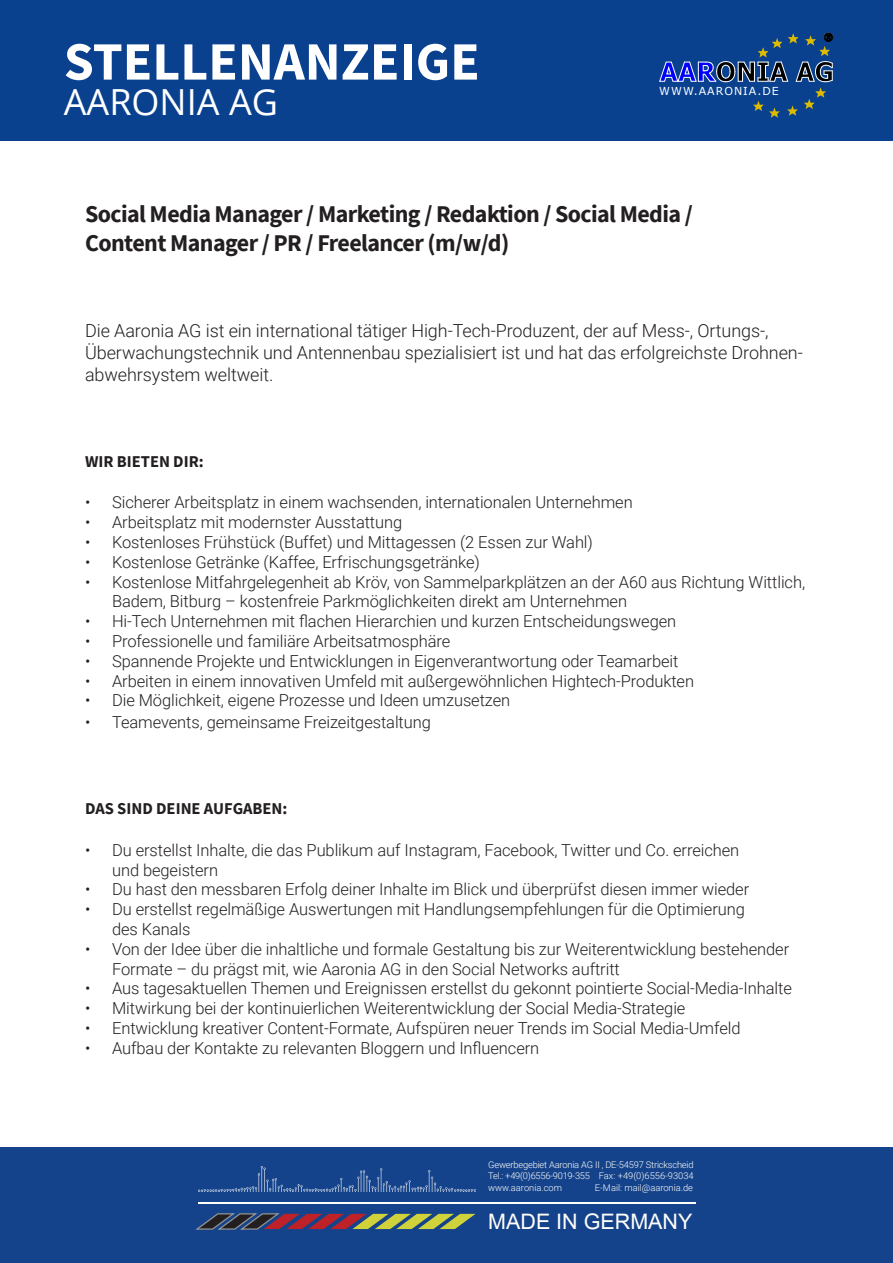
<style>
.page{position:relative;width:893px;height:1263px;background:#fff}
.page>*{position:absolute;margin:0;border:0;box-sizing:border-box;transform-origin:0 0}
.t1{font:700 54px "Source Sans Pro";color:#fff}
.t2{font:36px "Open Sans";color:#fff}
.t3{font:29.7px "Utsaah";color:#fffefa}
.t4{font:25.35px "Myriad Pro";color:#fff}
.Unterüberschrift{font:700 24px "Source Sans Pro";letter-spacing:-.025em;color:#231f20}
.t5{font:300 18px/21.6px "Roboto";letter-spacing:-.005em;color:#231f20}
.t6{font:300 16.5px/19.8px "Roboto";letter-spacing:-.005em;color:#231f20}
.Unterüberschrift-2{font:700 16.5px "Source Sans Pro";color:#231f20}
.t7{font:10.95px "Verdana";letter-spacing:.09em;color:#fff}
.t8{font:300 9.3px/11.1px "Roboto";color:#fffefa;text-align:justify}
</style>
<div class="page">
<div style="left:0;top:0;width:893px;height:140px;background:#0a418f"></div>
<div style="left:0;top:1147px;width:893px;height:116px;background:#15438b"></div>
<svg style="left:659px;top:33px;width:174px;height:85px"></svg>
<svg style="left:195px;top:1213px;width:280px;height:17px"></svg>
<hr style="left:198px;top:1202px;width:497px;height:2px;background:#fffefa">
<img style="left:198px;top:1166px;width:277px;height:25px">
<p class="t1" style="left:64px;top:25px;width:417px">STELLENANZEIGE</p>
<p class="t2" style="left:64px;top:78px;width:216px">AARONIA AG</p>
<p class="t7" style="left:659px;top:83px;width:121px">WWW.AARONIA.DE</p>
<h3 class="t4" style="left:823px;top:26px;width:12px">®</h3>
<p class="Unterüberschrift" style="left:85px;top:198px;width:609px">Social Media Manager / Marketing / Redaktion / Social Media /</p>
<p class="Unterüberschrift" style="left:85px;top:227px;width:426px">Content Manager / PR / Freelancer (m/w/d)</p>
<p class="t5" style="left:85px;top:319px;width:719px">Die Aaronia AG ist ein international tätiger High-Tech-Produzent, der auf Mess-, Ortungs-,<br>Überwachungstechnik und Antennenbau spezialisiert ist und hat das erfolgreichste Drohnen&shy;abwehrsystem weltweit.</p>
<p class="Unterüberschrift-2" style="left:85px;top:450px;width:120px">WIR BIETEN DIR:</p>
<p class="t6" style="left:85px;top:492px;width:549px">• Sicherer Arbeitsplatz in einem wachsenden, internationalen Unternehmen</p>
<p class="t6" style="left:85px;top:512px;width:319px">• Arbeitsplatz mit modernster Ausstattung</p>
<p class="t6" style="left:85px;top:532px;width:509px">• Kostenloses Frühstück (Buffet) und Mittagessen (2 Essen zur Wahl)</p>
<p class="t6" style="left:85px;top:551px;width:396px">• Kostenlose Getränke (Kaffee, Erfrischungsgetränke)</p>
<p class="t6" style="left:112px;top:571px;width:695px;text-indent:-27px">• Kostenlose Mitfahrgelegenheit ab Kröv, von Sammelparkplätzen an der A60 aus Richtung Wittlich,<br>Badem, Bitburg – kostenfreie Parkmöglichkeiten direkt am Unternehmen</p>
<p class="t6" style="left:85px;top:611px;width:593px">• Hi-Tech Unternehmen mit flachen Hierarchien und kurzen Entscheidungswegen</p>
<p class="t6" style="left:85px;top:631px;width:367px">• Professionelle und familiäre Arbeitsatmosphäre</p>
<p class="t6" style="left:85px;top:650px;width:595px">• Spannende Projekte und Entwicklungen in Eigenverantwortung oder Teamarbeit</p>
<p class="t6" style="left:85px;top:670px;width:611px">• Arbeiten in einem innovativen Umfeld mit außergewöhnlichen Hightech-Produkten</p>
<p class="t6" style="left:85px;top:690px;width:427px">• Die Möglichkeit, eigene Prozesse und Ideen umzusetzen</p>
<p class="t6" style="left:85px;top:712px;width:347px">• Teamevents, gemeinsame Freizeitgestaltung</p>
<p class="Unterüberschrift-2" style="left:85px;top:798px;width:204px">DAS SIND DEINE AUFGABEN:</p>
<p class="t6" style="left:112px;top:839px;width:629px;text-indent:-27px">• Du erstellst Inhalte, die das Publikum auf Instagram, Facebook, Twitter und Co. erreichen und begeistern</p>
<p class="t6" style="left:85px;top:879px;width:666px">• Du hast den messbaren Erfolg deiner Inhalte im Blick und überprüfst diesen immer wieder</p>
<p class="t6" style="left:112px;top:899px;width:634px;text-indent:-27px">• Du erstellst regelmäßige Auswertungen mit Handlungsempfehlungen für die Optimierung des Kanals</p>
<p class="t6" style="left:112px;top:938px;width:679px;text-indent:-27px">• Von der Idee über die inhaltliche und formale Gestaltung bis zur Weiterentwicklung bestehender<br>Formate – du prägst mit, wie Aaronia AG in den Social Networks auftritt</p>
<p class="t6" style="left:85px;top:978px;width:708px">• Aus tagesaktuellen Themen und Ereignissen erstellst du gekonnt pointierte Social-Media-Inhalte</p>
<p class="t6" style="left:85px;top:998px;width:602px">• Mitwirkung bei der kontinuierlichen Weiterentwicklung der Social Media-Strategie</p>
<p class="t6" style="left:85px;top:1018px;width:657px">• Entwicklung kreativer Content-Formate, Aufspüren neuer Trends im Social Media-Umfeld</p>
<p class="t6" style="left:85px;top:1037px;width:456px">• Aufbau der Kontakte zu relevanten Bloggern und Influencern</p>
<p class="t8" style="left:488px;top:1159px;width:207px">Gewerbegebiet Aaronia AG II , DE-54597 Strickscheid Tel.: +49(0)6556-9019-355 Fax: +49(0)6556-93034 www.aaronia.com</p>
<p class="t8" style="left:595px;top:1181px;width:100px">E-Mail: mail@aaronia.de</p>
<p class="t3" style="left:488px;top:1207px;width:206px">MADE IN GERMANY</p>
</div>
